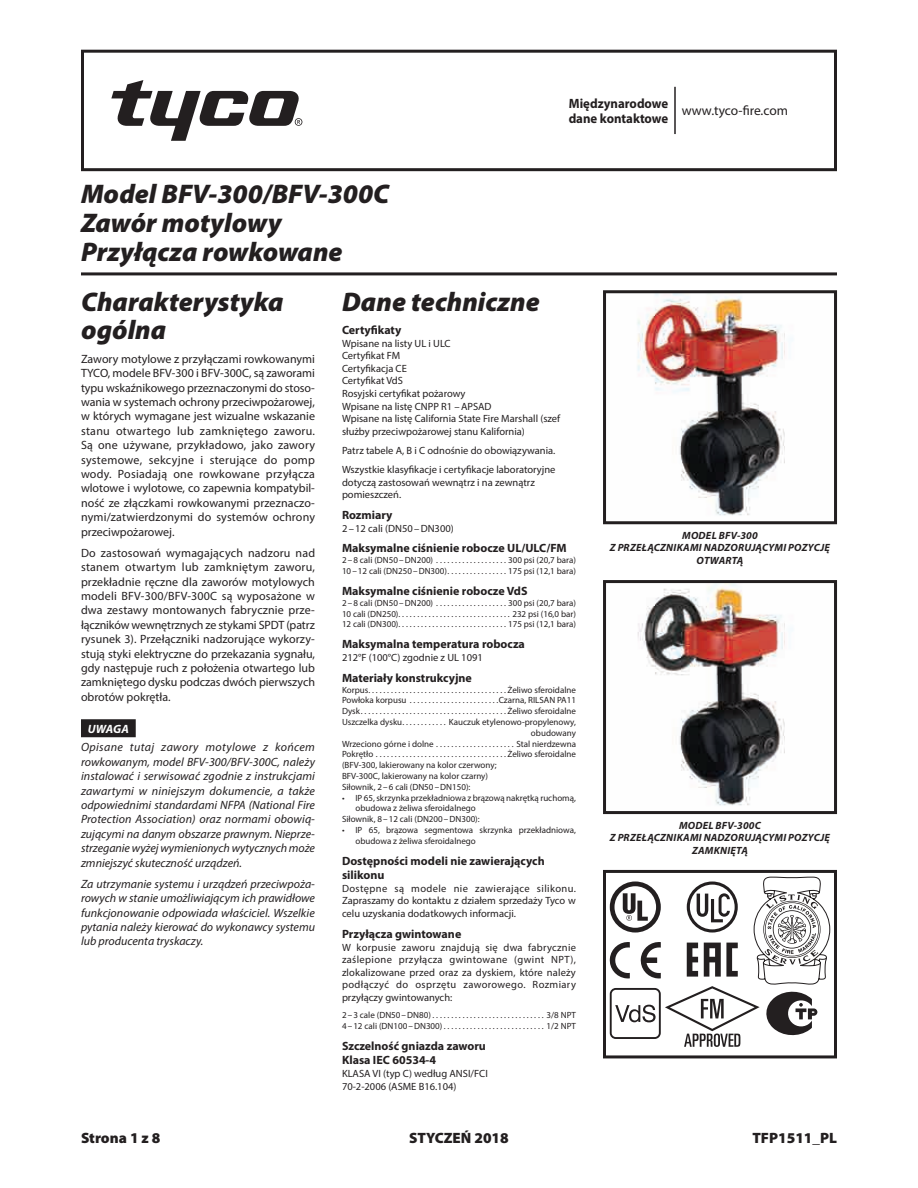
<style>
.page{position:relative;width:918px;height:1188px;background:#fff}
.page>*{position:absolute;margin:0;border:0;box-sizing:border-box;transform-origin:0 0}
.t1{font:italic 900 27px/28.8px "Myriad Pro";color:#231f20}
.t2{font:900 15px "Myriad Pro";color:#231f20}
.t3{font:700 13.5px/15px "Myriad Pro";color:#231f20;scale:.95 1}
.t4{font:13.5px "Myriad Pro";letter-spacing:-.005em;color:#231f20}
.t5{font:12px/14.4px "Myriad Pro";color:#231f20;text-align:justify}
.t6{font:italic 12px/14.4px "Myriad Pro";color:#231f20;text-align:justify}
.t7{font:700 12px/14.4px "Myriad Pro";color:#231f20}
.t8{font:italic 700 12px "Myriad Pro";letter-spacing:.005em;color:#fff}
.t9{font:10.5px/12.6px "Myriad Pro";color:#231f20}
.t10{font:italic 700 10.5px/12.6px "Myriad Pro";letter-spacing:.02em;color:#231f20;text-align:center}
.t11{font:9px/10.8px "Myriad Pro";color:#231f20}
</style>
<div class="page">
<div style="left:81px;top:50px;width:756px;height:121px;border:3px solid #231f20"></div>
<hr style="left:81px;top:272px;width:756px;height:3px;background:#231f20">
<hr style="left:674px;top:87px;width:2px;height:47px;background:#231f20">
<svg style="left:111px;top:80px;width:191px;height:61px"></svg>
<div style="left:81px;top:719px;width:55px;height:18px;background:#231f20"></div>
<div style="left:603px;top:870px;width:234px;height:188px;border:3px solid #231f20"></div>
<img style="left:637px;top:294px;width:148px;height:222px">
<div style="left:603px;top:290px;width:234px;height:234px;border:3px solid #231f20"></div>
<img style="left:637px;top:584px;width:148px;height:222px">
<div style="left:603px;top:580px;width:234px;height:234px;border:3px solid #231f20"></div>
<svg style="left:610px;top:877px;width:220px;height:170px"></svg>
<h1 class="t1" style="left:81px;top:180px;width:310px">Model BFV-300/BFV-300C<br>Zawór motylowy<br>Przyłącza rowkowane</h1>
<h3 class="t3" style="left:569px;top:96px;width:106px">Międzynarodowe dane kontaktowe</h3>
<h3 class="t4" style="left:682px;top:103px;width:108px">www.tyco-fire.com</h3>
<h1 class="t1" style="left:81px;top:287px;width:204px">Charakterystyka ogólna</h1>
<p class="t5" style="left:81px;top:351px;width:236px">Zawory motylowe z przyłączami rowkowanymi TYCO, modele BFV-300 i BFV-300C, są zaworami typu wskaźnikowego przeznaczonymi do stoso&shy;wania w systemach ochrony przeciwpożarowej, w których wymagane jest wizualne wskazanie stanu otwartego lub zamkniętego zaworu.<br>Są one używane, przykładowo, jako zawory systemowe, sekcyjne i sterujące do pomp wody. Posiadają one rowkowane przyłącza wlotowe i wylotowe, co zapewnia kompatybil&shy;ność ze złączkami rowkowanymi przeznaczo&shy;nymi/zatwierdzonymi do systemów ochrony przeciwpożarowej.</p>
<p class="t5" style="left:81px;top:545px;width:236px">Do zastosowań wymagających nadzoru nad stanem otwartym lub zamkniętym zaworu, przekładnie ręczne dla zaworów motylowych modeli BFV-300/BFV-300C są wyposażone w dwa zestawy montowanych fabrycznie prze&shy;łączników wewnętrznych ze stykami SPDT (patrz rysunek 3). Przełączniki nadzorujące wykorzy&shy;stują styki elektryczne do przekazania sygnału, gdy następuje ruch z położenia otwartego lub zamkniętego dysku podczas dwóch pierwszych obrotów pokrętła.</p>
<h3 class="t8" style="left:88px;top:721px;width:43px">UWAGA</h3>
<p class="t6" style="left:81px;top:740px;width:236px">Opisane tutaj zawory motylowe z końcem rowkowanym, model BFV-300/BFV-300C, należy instalować i serwisować zgodnie z instrukcjami zawartymi w niniejszym dokumencie, a także odpowiednimi standardami NFPA (National Fire Protection Association) oraz normami obowią&shy;zującymi na danym obszarze prawnym. Nieprze&shy;strzeganie wyżej wymienionych wytycznych może zmniejszyć skuteczność urządzeń.</p>
<h3 class="t6" style="left:81px;top:876px;width:236px">Za utrzymanie systemu i urządzeń przeciwpoża&shy;rowych w stanie umożliwiającym ich prawidłowe funkcjonowanie odpowiada właściciel. Wszelkie pytania należy kierować do wykonawcy systemu lub producenta tryskaczy.</h3>
<h1 class="t1" style="left:342px;top:287px;width:199px">Dane techniczne</h1>
<h3 class="t7" style="left:342px;top:322px;width:61px">Certyfikaty</h3>
<p class="t9" style="left:342px;top:337px;width:220px">Wpisane na listy UL i ULC<br>Certyfikat FM<br>Certyfikacja CE<br>Certyfikat VdS<br>Rosyjski certyfikat pożarowy<br>Wpisane na listę CNPP R1 –APSAD<br>Wpisane na listę California State Fire Marshall (szef służby przeciwpożarowej stanu Kalifornia)</p>
<p class="t9" style="left:342px;top:441px;width:215px;line-height:19px">Patrz tabele A, B i C odnośnie do obowiązywania.<br>Wszystkie klasyfikacje i certyfikacje laboratoryjne</p>
<p class="t9" style="left:342px;top:476px;width:194px">dotyczą zastosowań wewnątrz i na zewnątrz pomieszczeń.</p>
<h3 class="t7" style="left:342px;top:507px;width:52px">Rozmiary</h3>
<p class="t9" style="left:342px;top:522px;width:113px">2–12 cali (DN50–DN300)</p>
<h3 class="t7" style="left:342px;top:541px;width:226px">Maksymalne ciśnienie robocze UL/ULC/FM</h3>
<p class="t11" style="left:342px;top:555px;width:93px">2–8 cali (DN50–DN200)</p>
<p class="t11" style="left:508px;top:555px;width:69px">300 psi (20,7 bara)</p>
<p class="t11" style="left:342px;top:566px;width:108px">10–12 cali (DN250–DN300).................</p>
<p class="t11" style="left:508px;top:566px;width:69px">175 psi (12,1 bara)</p>
<h3 class="t7" style="left:342px;top:583px;width:187px">Maksymalne ciśnienie robocze VdS</h3>
<p class="t11" style="left:342px;top:597px;width:93px">2–8 cali (DN50–DN200)</p>
<p class="t11" style="left:508px;top:597px;width:69px">300 psi (20,7 bara)</p>
<p class="t11" style="left:342px;top:608px;width:58px">10 cali (DN250)</p>
<p class="t11" style="left:512px;top:608px;width:65px">232 psi (16,0 bar)</p>
<p class="t11" style="left:342px;top:619px;width:58px">12 cali (DN300)</p>
<p class="t11" style="left:508px;top:619px;width:69px">175 psi (12,1 bara)</p>
<h3 class="t7" style="left:342px;top:637px;width:184px">Maksymalna temperatura robocza</h3>
<p class="t9" style="left:342px;top:651px;width:142px">212°F (100°C) zgodnie z UL 1091</p>
<h3 class="t7" style="left:342px;top:670px;width:131px">Materiały konstrukcyjne</h3>
<p class="t11" style="left:342px;top:684px;width:236px">Korpus. . . . . . . . . . . . . . . . . . . . . . . . . . . . . . . . . . . . . Żeliwo sferoidalne<br>Powłoka korpusu</p>
<p class="t11" style="left:499px;top:695px;width:79px">Czarna, RILSAN PA11</p>
<p class="t11" style="left:342px;top:706px;width:21px">Dysk.......................................</p>
<p class="t11" style="left:507px;top:706px;width:70px">Żeliwo sferoidalne</p>
<p class="t11" style="left:342px;top:716px;width:63px">Uszczelka dysku.............</p>
<p class="t11" style="left:449px;top:716px;width:129px;text-align:right">Kauczuk etylenowo-propylenowy, obudowany</p>
<p class="t11" style="left:342px;top:738px;width:93px">Wrzeciono górne i dolne</p>
<p class="t11" style="left:516px;top:738px;width:61px">Stal nierdzewna</p>
<p class="t11" style="left:342px;top:749px;width:35px">Pokrętło...................................</p>
<p class="t11" style="left:507px;top:749px;width:70px">Żeliwo sferoidalne</p>
<p class="t11" style="left:342px;top:760px;width:156px">(BFV-300, lakierowany na kolor czerwony;<br>BFV-300C, lakierowany na kolor czarny)<br>Siłownik, 2–6 cali (DN50–DN150):</p>
<p class="t11" style="left:342px;top:792px;width:235px">• IP 65, skrzynka przekładniowa z brązową nakrętką ruchomą,</p>
<p class="t11" style="left:356px;top:803px;width:122px">obudowa z żeliwa sferoidalnego</p>
<p class="t11" style="left:342px;top:814px;width:139px">Siłownik, 8–12 cali (DN200–DN300):</p>
<p class="t11" style="left:356px;top:824px;width:222px;text-indent:-14px">• IP 65, brązowa segmentowa skrzynka przekładniowa, obudowa z żeliwa sferoidalnego</p>
<h3 class="t7" style="left:342px;top:853px;width:204px">Dostępności modeli nie zawierających silikonu</h3>
<p class="t9" style="left:342px;top:882px;width:236px;text-align:justify">Dostępne są modele nie zawierające silikonu.<br>Zapraszamy do kontaktu z działem sprzedaży Tyco w celu uzyskania dodatkowych informacji.</p>
<h3 class="t7" style="left:342px;top:926px;width:121px">Przyłącza gwintowane</h3>
<p class="t9" style="left:342px;top:941px;width:236px;text-align:justify">W korpusie zaworu znajdują się dwa fabrycznie zaślepione przyłącza gwintowane (gwint NPT), zlokalizowane przed oraz za dyskiem, które należy podłączyć do osprzętu zaworowego. Rozmiary przyłączy gwintowanych:</p>
<p class="t11" style="left:342px;top:1010px;width:92px">2–3 cale (DN50–DN80)...............................</p>
<p class="t11" style="left:547px;top:1010px;width:31px">3/8 NPT</p>
<p class="t11" style="left:342px;top:1020px;width:104px">4–12 cali (DN100–DN300)............................</p>
<p class="t11" style="left:547px;top:1020px;width:31px">1/2 NPT</p>
<h3 class="t7" style="left:342px;top:1038px;width:145px">Szczelność gniazda zaworu<br>Klasa IEC 60534-4</h3>
<p class="t9" style="left:342px;top:1067px;width:147px">KLASA VI (typ C) według ANSI/FCI<br>70-2-2006 (ASME B16.104)</p>
<p class="t10" style="left:610px;top:529px;width:222px">MODEL BFV-300<br>Z PRZEŁĄCZNIKAMI NADZORUJĄCYMI POZYCJĘ<br>OTWARTĄ</p>
<p class="t10" style="left:610px;top:819px;width:222px">MODEL BFV-300C<br>Z PRZEŁĄCZNIKAMI NADZORUJĄCYMI POZYCJĘ<br>ZAMKNIĘTĄ</p>
<h2 class="t2" style="left:81px;top:1129px;width:81px">Strona 1 z 8</h2>
<h2 class="t2" style="left:409px;top:1129px;width:101px">STYCZEŃ 2018</h2>
<h2 class="t2" style="left:752px;top:1129px;width:86px">TFP1511_PL</h2>
</div>
